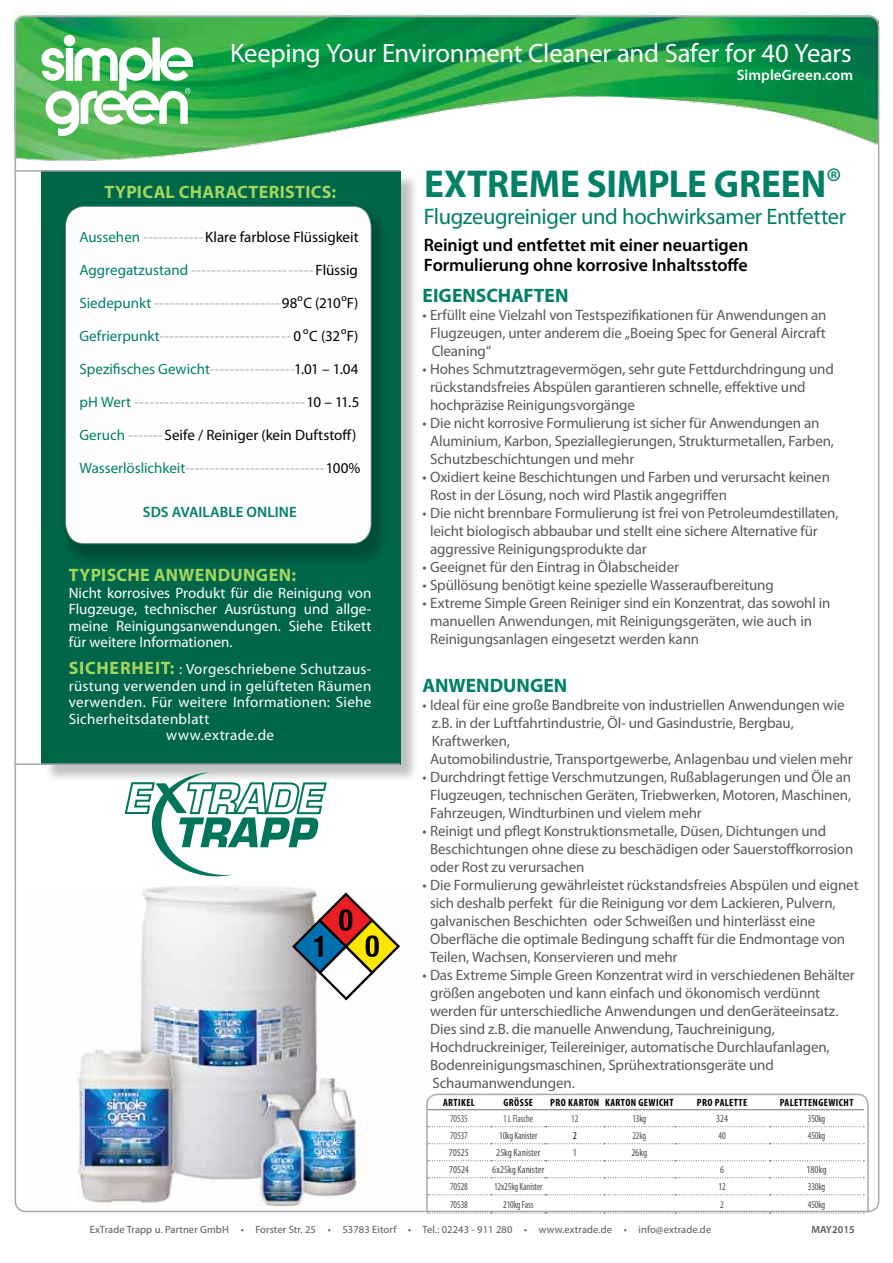
<style>
.page{position:relative;width:893px;height:1263px;background:#fff}
.page>*{position:absolute;margin:0;border:0;box-sizing:border-box;transform-origin:0 0}
.t1{font:700 39px "Myriad Pro";color:#008067;scale:.95 1}
.t2{font:26.7px "Myriad Pro";letter-spacing:-.01em;color:#fff}
.t3{font:22.5px "Myriad Pro";letter-spacing:-.02em;color:#008067}
.t4{font:700 19.5px "Myriad Pro";color:#008067}
.t5{font:600 18px/19.5px "Myriad Pro";letter-spacing:-.005em;color:#000}
.t6{font:700 18px "Myriad Pro";letter-spacing:.02em;color:#a4d55d}
.t7{font:15px/18px "Myriad Pro";letter-spacing:-.01em;color:#58595b}
.t8{font:15px/16.5px "Myriad Pro";letter-spacing:.02em;color:#fff;text-align:justify}
.t9{font:15px "Myriad Pro";color:#a7a9ac}
.t10{font:15px "Myriad Pro";color:#000}
.t11{font:15px "Myriad Pro";color:#008067}
.t12{font:600 15px "Myriad Pro";color:#008067}
.t13{font:600 15px "Myriad Pro";letter-spacing:.005em;color:#fff}
.t14{font:10.5px "Myriad Pro";letter-spacing:.01em;color:#58595b}
.t15{font:condensed 10.5px "Myriad Pro";letter-spacing:-.01em;color:#4d4d4f;scale:.9 1}
.t16{font:700 condensed 10.5px "Myriad Pro";letter-spacing:.04em;color:#000}
.t17{font:condensed 10.5px "Myriad Pro";letter-spacing:-.01em;color:#4d4d4f}
.t18{font:condensed 10.5px "Myriad Pro";letter-spacing:-.01em;color:#565759;scale:.9 1}
.t19{font:600 10.5px "Myriad Pro";letter-spacing:.01em;color:#58595b}
.t20{font:condensed 10.5px "Myriad Pro";color:#000;scale:.9 1}
.s1{color:#008067}
.s2{color:#a7a9ac}
.s3{color:#000}
.s4{font-weight:700;font-size:18px;color:#a4d55d}
.s5{font-weight:400}
</style>
<div class="page">
<img style="left:14px;top:883px;width:348px;height:323px">
<img style="left:15px;top:10px;width:864px;height:151px">
<svg style="left:41px;top:35px;width:152px;height:101px"></svg>
<div style="left:44px;top:173px;width:375px;height:610px;background:#000;opacity:.25"></div>
<img style="left:41px;top:172px;width:359px;height:591px">
<hr style="left:14px;top:763px;width:386px;height:2px;background:#a7a9ac">
<hr style="left:14px;top:170px;width:386px;height:2px;background:#a7a9ac">
<svg style="left:292px;top:892px;width:108px;height:108px"></svg>
<svg style="left:425px;top:1093px;width:444px;height:121px"></svg>
<svg style="left:123px;top:772px;width:205px;height:104px"></svg>
<h2 class="t2" style="left:230px;top:37px;width:623px">Keeping Your Environment Cleaner and Safer for 40 Years</h2>
<p class="t13" style="left:737px;top:65px;width:118px">SimpleGreen.com</p>
<p class="t6" style="left:105px;top:180px;width:33px">TYPICAL</p>
<p class="t6" style="left:179px;top:180px;width:59px">CHARACTE</p>
<p class="t6" style="left:269px;top:180px;width:21px">RISTICS</p>
<p class="t6" style="left:331px;top:180px;width:6px">:</p>
<p class="t10" style="left:79px;top:228px;width:281px"><span class="s1">Aussehen</span> <span class="s2">------------</span>Klare farblose Flüssigkeit</p>
<p class="t9" style="left:79px;top:261px;width:280px"><span class="s1">Aggregatzustand</span> ------------------- -----<span class="s3">Flüssig</span></p>
<p class="t9" style="left:79px;top:294px;width:281px"><span class="s1">Siedepunkt</span> -------------------------<span class="s3">98</span><sup>º</sup><span class="s3">C (210</span><sup>º</sup><span class="s3">F)</span></p>
<p class="t9" style="left:79px;top:327px;width:280px"><span class="s1">Gefrierpunkt</span>-------------------------- <span class="s3">0</span><sup>º</sup><span class="s3">C (32</span><sup>º</sup><span class="s3">F)</span></p>
<p class="t11" style="left:79px;top:360px;width:281px">Spezifisches Gewicht<span class="s2">-----------------</span><span class="s3">1.01 – 1.04</span></p>
<p class="t9" style="left:79px;top:393px;width:281px"><span class="s1">pH Wert</span> ----------------------------------<span class="s3">10 – 11.5</span></p>
<p class="t10" style="left:79px;top:426px;width:278px"><span class="s1">Geruch</span> <span class="s2">-------</span>Seife / Reiniger (kein Duftstoff)</p>
<p class="t9" style="left:79px;top:459px;width:282px"><span class="s1">Wasserlöslichkeit</span>----------------------------<span class="s3">100%</span></p>
<p class="t12" style="left:143px;top:502px;width:155px">SDS AVAILABLE ONLINE</p>
<p class="t6" style="left:69px;top:563px;width:229px">TYPISCHE ANWENDUNGEN:</p>
<p class="t8" style="left:69px;top:584px;width:304px">Nicht korrosives Produkt für die Reinigung von Flugzeuge, technischer Ausrüstung und allge&shy;meine Reinigungsanwendungen. Siehe Etikett für weitere Informationen.</p>
<p class="t8" style="left:69px;top:660px;width:304px"><span class="s4">SICHERHEIT:</span> : Vorgeschriebene Schutzaus-</p>
<p class="t8" style="left:69px;top:677px;width:304px">rüstung verwenden und in gelüfteten Räumen</p>
<p class="t8" style="left:69px;top:693px;width:304px">verwenden. Für weitere Informationen: Siehe</p>
<p class="t8" style="left:69px;top:710px;width:142px">Sicherheitsdatenblatt</p>
<p class="t8" style="left:166px;top:726px;width:109px">www.extrade.de</p>
<h1 class="t1" style="left:424px;top:159px;width:441px">EXTREME SIMPLE GREEN<span class="s5">®</span></h1>
<h3 class="t3" style="left:424px;top:203px;width:424px">Flugzeugreiniger und hochwirksamer Entfetter</h3>
<p class="t5" style="left:424px;top:235px;width:326px">Reinigt und entfettet mit einer neuartigen<br>Formulierung ohne korrosive Inhaltsstoffe</p>
<h3 class="t4" style="left:423px;top:283px;width:147px">EIGENSCHAFTEN</h3>
<p class="t7" style="left:430px;top:306px;width:398px;text-align:justify;text-indent:-8px">• Erfüllt eine Vielzahl von Testspezifikationen für Anwendungen an Flugzeugen, unter anderem die „Boeing Spec for General Aircraft Cleaning“</p>
<p class="t7" style="left:430px;top:360px;width:405px;text-indent:-8px">• Hohes Schmutztragevermögen, sehr gute Fettdurchdringung und rückstandsfreies Abspülen garantieren schnelle, effektive und hochpräzise Reinigungsvorgänge</p>
<p class="t7" style="left:430px;top:414px;width:405px;text-indent:-8px">• Die nicht korrosive Formulierung ist sicher für Anwendungen an<br>Aluminium, Karbon, Speziallegierungen, Strukturmetallen, Farben,<br>Schutzbeschichtungen und mehr</p>
<p class="t7" style="left:430px;top:468px;width:401px;text-indent:-8px">• Oxidiert keine Beschichtungen und Farben und verursacht keinen<br>Rost in der Lösung, noch wird Plastik angegriffen</p>
<p class="t7" style="left:430px;top:504px;width:410px;text-indent:-8px">• Die nicht brennbare Formulierung ist frei von Petroleumdestillaten, leicht biologisch abbaubar und stellt eine sichere Alternative für aggressive Reinigungsprodukte dar</p>
<p class="t7" style="left:423px;top:558px;width:258px">• Geeignet für den Eintrag in Ölabscheider</p>
<p class="t7" style="left:423px;top:576px;width:353px">• Spüllösung benötigt keine spezielle Wasseraufbereitung</p>
<p class="t7" style="left:430px;top:594px;width:402px;text-indent:-8px">• Extreme Simple Green Reiniger sind ein Konzentrat, das sowohl in manuellen Anwendungen, mit Reinigungsgeräten, wie auch in<br>Reinigungsanlagen eingesetzt werden kann</p>
<h3 class="t4" style="left:423px;top:673px;width:146px">ANWENDUNGEN</h3>
<p class="t7" style="left:430px;top:696px;width:424px;text-indent:-8px">• Ideal für eine große Bandbreite von industriellen Anwendungen wie z.B. in der Luftfahrtindustrie, Öl- und Gasindustrie, Bergbau, Kraftwerken,<br>Automobilindustrie, Transportgewerbe, Anlagenbau und vielen mehr</p>
<p class="t7" style="left:430px;top:768px;width:423px;text-align:justify;text-indent:-8px">• Durchdringt fettige Verschmutzungen, Rußablagerungen und Öle an Flugzeugen, technischen Geräten, Triebwerken, Motoren, Maschinen, Fahrzeugen, Windturbinen und vielem mehr</p>
<p class="t7" style="left:430px;top:822px;width:425px;text-indent:-8px">• Reinigt und pflegt Konstruktionsmetalle, Düsen, Dichtungen und<br>Beschichtungen ohne diese zu beschädigen oder Sauerstoffkorrosion oder Rost zu verursachen</p>
<p class="t7" style="left:430px;top:876px;width:430px;text-indent:-8px">• Die Formulierung gewährleistet rückstandsfreies Abspülen und eignet sich deshalb perfekt für die Reinigung vor dem Lackieren, Pulvern, galvanischen Beschichten oder Schweißen und hinterlässt eine Oberfläche die optimale Bedingung schafft für die Endmontage von Teilen, Wachsen, Konservieren und mehr</p>
<p class="t7" style="left:430px;top:966px;width:426px;text-indent:-8px">• Das Extreme Simple Green Konzentrat wird in verschiedenen Behälter größen angeboten und kann einfach und ökonomisch verdünnt werden für unterschiedliche Anwendungen und denGeräteeinsatz.<br>Dies sind z.B. die manuelle Anwendung, Tauchreinigung, Hochdruckreiniger, Teilereiniger, automatische Durchlaufanlagen, Bodenreinigungsmaschinen, Sprühextrationsgeräte und Schaumanwendungen.</p>
<p class="t16" style="left:443px;top:1096px;width:33px">ARTIKEL</p>
<p class="t16" style="left:504px;top:1096px;width:31px">GRÖSSE</p>
<p class="t16" style="left:550px;top:1096px;width:125px">PRO KARTON KARTON GEWICHT</p>
<p class="t16" style="left:697px;top:1096px;width:52px">PRO PALETTE</p>
<p class="t16" style="left:780px;top:1096px;width:75px">PALETTENGEWICHT</p>
<p class="t18" style="left:450px;top:1112px;width:21px">70535</p>
<p class="t18" style="left:503px;top:1112px;width:35px">1 L Flasche</p>
<p class="t15" style="left:571px;top:1112px;width:9px">12</p>
<p class="t15" style="left:632px;top:1112px;width:17px">13kg</p>
<p class="t17" style="left:716px;top:1112px;width:14px">324</p>
<p class="t15" style="left:808px;top:1112px;width:21px">350kg</p>
<p class="t18" style="left:450px;top:1129px;width:21px">70537</p>
<p class="t15" style="left:499px;top:1129px;width:44px">10kg Kanister</p>
<p class="t20" style="left:573px;top:1129px;width:6px">2</p>
<p class="t18" style="left:632px;top:1129px;width:17px">22kg</p>
<p class="t15" style="left:718px;top:1129px;width:9px">40</p>
<p class="t15" style="left:808px;top:1129px;width:21px">450kg</p>
<p class="t17" style="left:449px;top:1146px;width:22px">70525</p>
<p class="t17" style="left:496px;top:1146px;width:46px">25kg Kanister</p>
<p class="t17" style="left:573px;top:1146px;width:6px">1</p>
<p class="t17" style="left:631px;top:1146px;width:17px">26kg</p>
<p class="t17" style="left:449px;top:1163px;width:21px">70524</p>
<p class="t17" style="left:492px;top:1163px;width:53px">6x25kg Kanister</p>
<p class="t17" style="left:720px;top:1163px;width:6px">6</p>
<p class="t17" style="left:807px;top:1163px;width:21px">180kg</p>
<p class="t15" style="left:450px;top:1180px;width:21px">70528</p>
<p class="t15" style="left:494px;top:1180px;width:55px">12x25kg Kanister</p>
<p class="t15" style="left:718px;top:1180px;width:9px">12</p>
<p class="t15" style="left:808px;top:1180px;width:21px">330kg</p>
<p class="t15" style="left:450px;top:1198px;width:21px">70538</p>
<p class="t15" style="left:503px;top:1198px;width:35px">210kg Fass</p>
<p class="t15" style="left:720px;top:1198px;width:6px">2</p>
<p class="t15" style="left:808px;top:1198px;width:21px">450kg</p>
<p class="t14" style="left:90px;top:1223px;width:623px">ExTrade Trapp u. Partner GmbH • Forster Str. 25 • 53783 Eitorf • Tel.: 02243 - 911 280 • www.extrade.de • info@extrade.de</p>
<p class="t19" style="left:811px;top:1223px;width:45px">MAY2015</p>
</div>
